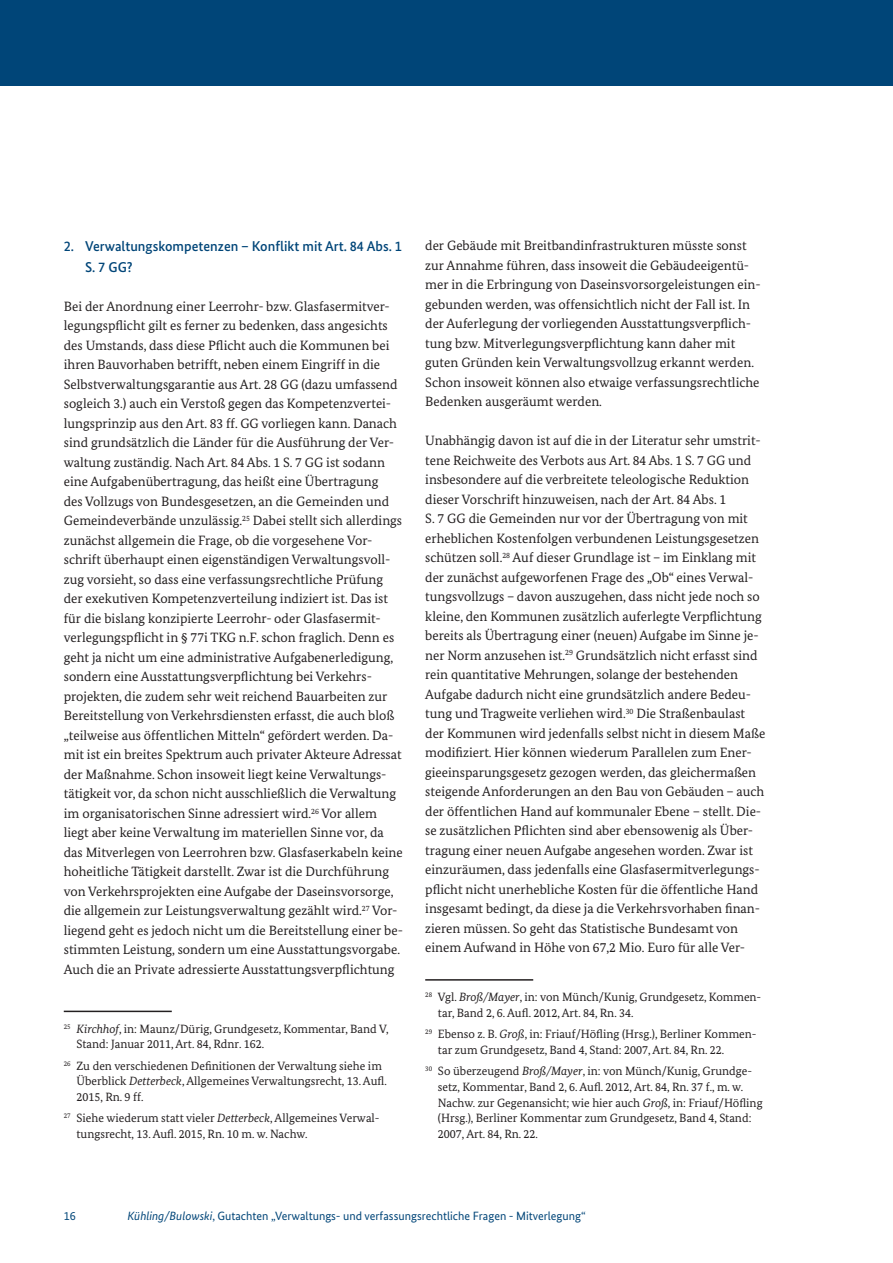
<style>
.page{position:relative;width:893px;height:1263px;background:#fff}
.page>*{position:absolute;margin:0;border:0;box-sizing:border-box;transform-origin:0 0}
.t1{font:500 14.25px/21px "Bundes Sans";color:#004578}
.t2{font:13.5px/19.5px "Bundes Serif";color:#231f20}
.t3{font:12px/15.8px "Bundes Serif";color:#231f20}
.t4{font:12px "Bundes Sans";color:#004578}
.s1{font-style:italic}
</style>
<div class="page">
<hr style="left:64px;top:1011px;width:108px;height:1px;background:#231f20">
<hr style="left:425px;top:979px;width:108px;height:2px;background:#231f20">
<div style="left:0;top:0;width:893px;height:85px;background:#004578"></div>
<p class="t1" style="left:85px;top:235px;width:318px;text-indent:-21px">2. Verwaltungskompetenzen – Konflikt mit Art. 84 Abs. 1<br>S. 7 GG?</p>
<p class="t2" style="left:64px;top:296px;width:341px">Bei der Anordnung einer Leerrohr- bzw. Glasfasermitver&shy;legungspflicht gilt es ferner zu bedenken, dass angesichts des Umstands, dass diese Pflicht auch die Kommunen bei ihren Bauvorhaben betrifft, neben einem Eingriff in die Selbstverwaltungsgarantie aus Art. 28 GG (dazu umfassend sogleich 3.) auch ein Verstoß gegen das Kompetenzvertei&shy;lungsprinzip aus den Art. 83 ff. GG vorliegen kann. Danach sind grundsätzlich die Länder für die Ausführung der Ver&shy;waltung zuständig. Nach Art. 84 Abs. 1 S. 7 GG ist sodann eine Aufgabenübertragung, das heißt eine Übertragung<br>des Vollzugs von Bundesgesetzen, an die Gemeinden und Gemeindeverbände unzulässig.<sup>25</sup> Dabei stellt sich allerdings zunächst allgemein die Frage, ob die vorgesehene Vor&shy;schrift überhaupt einen eigenständigen Verwaltungsvoll&shy;zug vorsieht, so dass eine verfassungsrechtliche Prüfung der exekutiven Kompetenzverteilung indiziert ist. Das ist für die bislang konzipierte Leerrohr- oder Glasfasermit&shy;verlegungspflicht in § 77i TKG n.F. schon fraglich. Denn es geht ja nicht um eine administrative Aufgabenerledigung, sondern eine Ausstattungsverpflichtung bei Verkehrs&shy;projekten, die zudem sehr weit reichend Bauarbeiten zur Bereitstellung von Verkehrsdiensten erfasst, die auch bloß „teilweise aus öffentlichen Mitteln“ gefördert werden. Da&shy;mit ist ein breites Spektrum auch privater Akteure Adressat der Maßnahme. Schon insoweit liegt keine Verwaltungs&shy;tätigkeit vor, da schon nicht ausschließlich die Verwaltung im organisatorischen Sinne adressiert wird.<sup>26</sup> Vor allem liegt aber keine Verwaltung im materiellen Sinne vor, da das Mitverlegen von Leerrohren bzw. Glasfaserkabeln keine hoheitliche Tätigkeit darstellt. Zwar ist die Durchführung von Verkehrsprojekten eine Aufgabe der Daseinsvorsorge, die allgemein zur Leistungsverwaltung gezählt wird.<sup>27</sup> Vor&shy;liegend geht es jedoch nicht um die Bereitstellung einer be&shy;stimmten Leistung, sondern um eine Ausstattungsvorgabe.<br>Auch die an Private adressierte Ausstattungsverpflichtung</p>
<p class="t3" style="left:77px;top:1020px;width:314px;text-indent:-13px"><sup>25</sup> <span class="s1">Kirchhof</span>, in: Maunz/Dürig, Grundgesetz, Kommentar, Band V,<br>Stand: Januar 2011, Art. 84, Rdnr. 162.</p>
<p class="t3" style="left:77px;top:1057px;width:312px;text-indent:-13px"><sup>26</sup> Zu den verschiedenen Definitionen der Verwaltung siehe im<br>Überblick <span class="s1">Detterbeck</span>, Allgemeines Verwaltungsrecht, 13. Aufl.<br>2015, Rn. 9 ff.</p>
<p class="t3" style="left:77px;top:1110px;width:304px;text-indent:-13px"><sup>27</sup> Siehe wiederum statt vieler <span class="s1">Detterbeck</span>, Allgemeines Verwal&shy;tungsrecht, 13. Aufl. 2015, Rn. 10 m. w. Nachw.</p>
<p class="t2" style="left:425px;top:236px;width:337px">der Gebäude mit Breitbandinfrastrukturen müsste sonst zur Annahme führen, dass insoweit die Gebäudeeigentü&shy;mer in die Erbringung von Daseinsvorsorgeleistungen ein&shy;gebunden werden, was offensichtlich nicht der Fall ist. In der Auferlegung der vorliegenden Ausstattungsverpflich&shy;tung bzw. Mitverlegungsverpflichtung kann daher mit guten Gründen kein Verwaltungsvollzug erkannt werden.<br>Schon insoweit können also etwaige verfassungsrechtliche Bedenken ausgeräumt werden.</p>
<p class="t2" style="left:425px;top:431px;width:342px">Unabhängig davon ist auf die in der Literatur sehr umstrit&shy;tene Reichweite des Verbots aus Art. 84 Abs. 1 S. 7 GG und insbesondere auf die verbreitete teleologische Reduktion dieser Vorschrift hinzuweisen, nach der Art. 84 Abs. 1<br>S. 7 GG die Gemeinden nur vor der Übertragung von mit erheblichen Kostenfolgen verbundenen Leistungsgesetzen schützen soll.<sup>28</sup> Auf dieser Grundlage ist – im Einklang mit der zunächst aufgeworfenen Frage des „Ob“ eines Verwal&shy;tungsvollzugs – davon auszugehen, dass nicht jede noch so kleine, den Kommunen zusätzlich auferlegte Verpflichtung bereits als Übertragung einer (neuen) Aufgabe im Sinne je&shy;ner Norm anzusehen ist.<sup>29</sup> Grundsätzlich nicht erfasst sind rein quantitative Mehrungen, solange der bestehenden Aufgabe dadurch nicht eine grundsätzlich andere Bedeu&shy;tung und Tragweite verliehen wird.<sup>30</sup> Die Straßenbaulast der Kommunen wird jedenfalls selbst nicht in diesem Maße modifiziert. Hier können wiederum Parallelen zum Ener&shy;gieeinsparungsgesetz gezogen werden, das gleichermaßen steigende Anforderungen an den Bau von Gebäuden – auch der öffentlichen Hand auf kommunaler Ebene – stellt. Die&shy;se zusätzlichen Pflichten sind aber ebensowenig als Über&shy;tragung einer neuen Aufgabe angesehen worden. Zwar ist einzuräumen, dass jedenfalls eine Glasfasermitverlegungs&shy;pflicht nicht unerhebliche Kosten für die öffentliche Hand insgesamt bedingt, da diese ja die Verkehrsvorhaben finan&shy;zieren müssen. So geht das Statistische Bundesamt von einem Aufwand in Höhe von 67,2 Mio. Euro für alle Ver-</p>
<p class="t3" style="left:438px;top:989px;width:325px;text-indent:-13px"><sup>28</sup> Vgl. <span class="s1">Broß/Mayer</span>, in: von Münch/Kunig, Grundgesetz, Kommen&shy;tar, Band 2, 6. Aufl. 2012, Art. 84, Rn. 34.</p>
<p class="t3" style="left:438px;top:1026px;width:320px;text-indent:-13px"><sup>29</sup> Ebenso z. B. <span class="s1">Groß</span>, in: Friauf/Höfling (Hrsg.), Berliner Kommen&shy;tar zum Grundgesetz, Band 4, Stand: 2007, Art. 84, Rn. 22.</p>
<p class="t3" style="left:438px;top:1063px;width:326px;text-indent:-13px"><sup>30</sup> So überzeugend <span class="s1">Broß/Mayer</span>, in: von Münch/Kunig, Grundge&shy;setz, Kommentar, Band 2, 6. Aufl. 2012, Art. 84, Rn. 37 f., m. w.<br>Nachw. zur Gegenansicht; wie hier auch <span class="s1">Groß</span>, in: Friauf/Höfling (Hrsg.), Berliner Kommentar zum Grundgesetz, Band 4, Stand:<br>2007, Art. 84, Rn. 22.</p>
<p class="t4" style="left:64px;top:1209px;width:13px">16</p>
<p class="t4" style="left:128px;top:1209px;width:460px"><span class="s1">Kühling/Bulowski</span>, Gutachten „Verwaltungs- und verfassungsrechtliche Fragen - Mitverlegung“</p>
</div>
